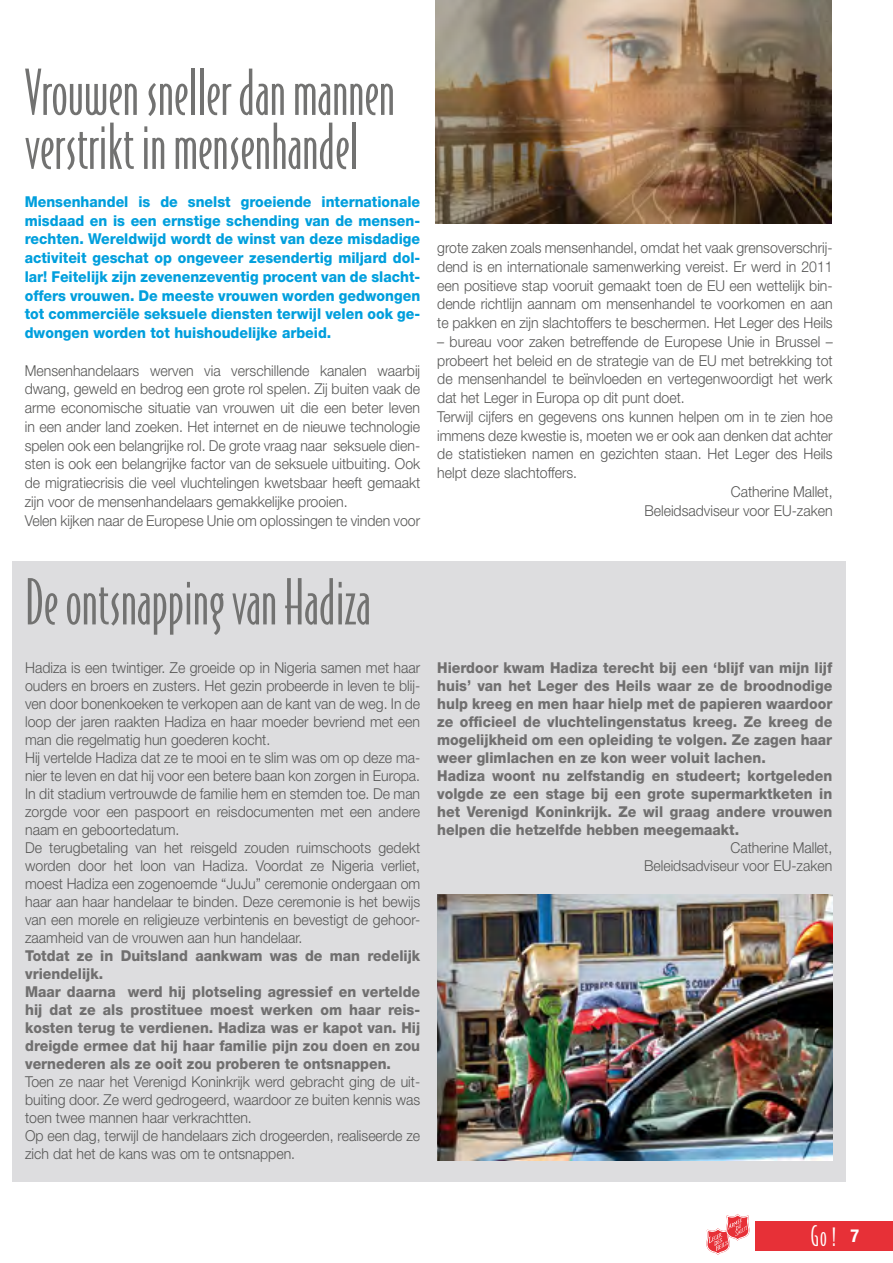
<style>
.page{position:relative;width:893px;height:1263px;background:#fff}
.page>*{position:absolute;margin:0;border:0;box-sizing:border-box;transform-origin:0 0}
.t1{font:60px/54px "Bodega Sans Light Oldstyle";color:#727271}
.t2{font:27px "Bodega Sans Light Smallcaps";color:#fff;scale:.91 1}
.t3{font:300 15px/18px "Helvetica Neue LT Std";color:#575756;scale:.94 1}
.t4{font:800 15px/18px "Helvetica Neue LT Std";color:#706f6f;scale:.94 1}
.t5{font:800 15px/18.8px "Helvetica Neue LT Std";color:#009fdd;text-align:justify;scale:.94 1}
.s1{font-family:"Helvetica Neue LT Std";font-weight:700;font-stretch:condensed;font-size:18px}
</style>
<div class="page">
<div style="left:756px;top:1221px;width:137px;height:30px;background:#e73037"></div>
<svg style="left:706px;top:1214px;width:43px;height:41px"></svg>
<div style="left:12px;top:561px;width:833px;height:621px;background:#dddddf"></div>
<img style="left:436px;top:0;width:395px;height:224px">
<img style="left:437px;top:894px;width:396px;height:266px">
<h1 class="t1" style="left:25px;top:65px;width:371px">Vrouwen sneller dan mannen verstrikt in mensenhandel</h1>
<p class="t5" style="left:25px;top:192px;width:422px">Mensenhandel is de snelst groeiende internationale misdaad en is een ernstige schending van de mensen&shy;rechten. Wereldwijd wordt de winst van deze misdadige activiteit geschat op ongeveer zesendertig miljard dol&shy;lar! Feitelijk zijn zevenenzeventig procent van de slacht&shy;offers vrouwen. De meeste vrouwen worden gedwongen tot commerciële seksuele diensten terwijl velen ook ge&shy;dwongen worden tot huishoudelijke arbeid.</p>
<p class="t3" style="left:25px;top:361px;width:422px;line-height:18.8px">Mensenhandelaars werven via verschillende kanalen waarbij dwang, geweld en bedrog een grote rol spelen. Zij buiten vaak de arme economische situatie van vrouwen uit die een beter leven in een ander land zoeken. Het internet en de nieuwe technologie spelen ook een belangrijke rol. De grote vraag naar seksuele dien&shy;sten is ook een belangrijke factor van de seksuele uitbuiting. Ook de migratiecrisis die veel vluchtelingen kwetsbaar heeft gemaakt zijn voor de mensenhandelaars gemakkelijke prooien.<br>Velen kijken naar de Europese Unie om oplossingen te vinden voor</p>
<p class="t3" style="left:437px;top:238px;width:422px;line-height:18.8px;text-align:justify">grote zaken zoals mensenhandel, omdat het vaak grensoverschrij&shy;dend is en internationale samenwerking vereist. Er werd in 2011 een positieve stap vooruit gemaakt toen de EU een wettelijk bin&shy;dende richtlijn aannam om mensenhandel te voorkomen en aan te pakken en zijn slachtoffers te beschermen. Het Leger des Heils</p>
<p class="t3" style="left:437px;top:332px;width:422px">– bureau voor zaken betreffende de Europese Unie in Brussel –</p>
<p class="t3" style="left:437px;top:351px;width:422px">probeert het beleid en de strategie van de EU met betrekking tot</p>
<p class="t3" style="left:437px;top:370px;width:422px">de mensenhandel te beïnvloeden en vertegenwoordigt het werk</p>
<p class="t3" style="left:437px;top:388px;width:265px">dat het Leger in Europa op dit punt doet.</p>
<p class="t3" style="left:437px;top:407px;width:422px">Terwijl cijfers en gegevens ons kunnen helpen om in te zien hoe</p>
<p class="t3" style="left:437px;top:426px;width:422px">immens deze kwestie is, moeten we er ook aan denken dat achter</p>
<p class="t3" style="left:437px;top:445px;width:422px">de statistieken namen en gezichten staan. Het Leger des Heils</p>
<p class="t3" style="left:437px;top:463px;width:150px">helpt deze slachtoffers.</p>
<p class="t3" style="left:731px;top:482px;width:110px">Catherine Mallet,</p>
<p class="t3" style="left:644px;top:501px;width:202px">Beleidsadviseur voor EU-zaken</p>
<h1 class="t1" style="left:25px;top:575px;width:347px">De ontsnapping van Hadiza</h1>
<p class="t3" style="left:25px;top:658px;width:422px">Hadiza is een twintiger. Ze groeide op in Nigeria samen met haar ouders en broers en zusters. Het gezin probeerde in leven te blij&shy;ven door bonenkoeken te verkopen aan de kant van de weg. In de loop der jaren raakten Hadiza en haar moeder bevriend met een man die regelmatig hun goederen kocht.<br>Hij vertelde Hadiza dat ze te mooi en te slim was om op deze ma&shy;nier te leven en dat hij voor een betere baan kon zorgen in Europa.<br>In dit stadium vertrouwde de familie hem en stemden toe. De man zorgde voor een paspoort en reisdocumenten met een andere naam en geboortedatum.<br>De terugbetaling van het reisgeld zouden ruimschoots gedekt worden door het loon van Hadiza. Voordat ze Nigeria verliet, moest Hadiza een zogenoemde “JuJu” ceremonie ondergaan om haar aan haar handelaar te binden. Deze ceremonie is het bewijs van een morele en religieuze verbintenis en bevestigt de gehoor&shy;zaamheid van de vrouwen aan hun handelaar.</p>
<p class="t4" style="left:25px;top:946px;width:422px">Totdat ze in Duitsland aankwam was de man redelijk vriendelijk.<br>Maar daarna werd hij plotseling agressief en vertelde hij dat ze als prostituee moest werken om haar reis&shy;kosten terug te verdienen. Hadiza was er kapot van. Hij dreigde ermee dat hij haar familie pijn zou doen en zou vernederen als ze ooit zou proberen te ontsnappen.</p>
<p class="t3" style="left:25px;top:1072px;width:422px">Toen ze naar het Verenigd Koninkrijk werd gebracht ging de uit&shy;buiting door. Ze werd gedrogeerd, waardoor ze buiten kennis was toen twee mannen haar verkrachtten.<br>Op een dag, terwijl de handelaars zich drogeerden, realiseerde ze zich dat het de kans was om te ontsnappen.</p>
<p class="t4" style="left:437px;top:658px;width:422px">Hierdoor kwam Hadiza terecht bij een ‘blijf van mijn lijf huis’ van het Leger des Heils waar ze de broodnodige hulp kreeg en men haar hielp met de papieren waardoor ze officieel de vluchtelingenstatus kreeg. Ze kreeg de mogelijkheid om een opleiding te volgen. Ze zagen haar weer glimlachen en ze kon weer voluit lachen.<br>Hadiza woont nu zelfstandig en studeert; kortgeleden volgde ze een stage bij een grote supermarktketen in het Verenigd Koninkrijk. Ze wil graag andere vrouwen helpen die hetzelfde hebben meegemaakt.</p>
<p class="t3" style="left:644px;top:838px;width:202px;text-align:right">Catherine Mallet,<br>Beleidsadviseur voor EU-zaken</p>
<h2 class="t2" style="left:811px;top:1220px;width:55px">Go ! <span class="s1">7</span></h2>
</div>
